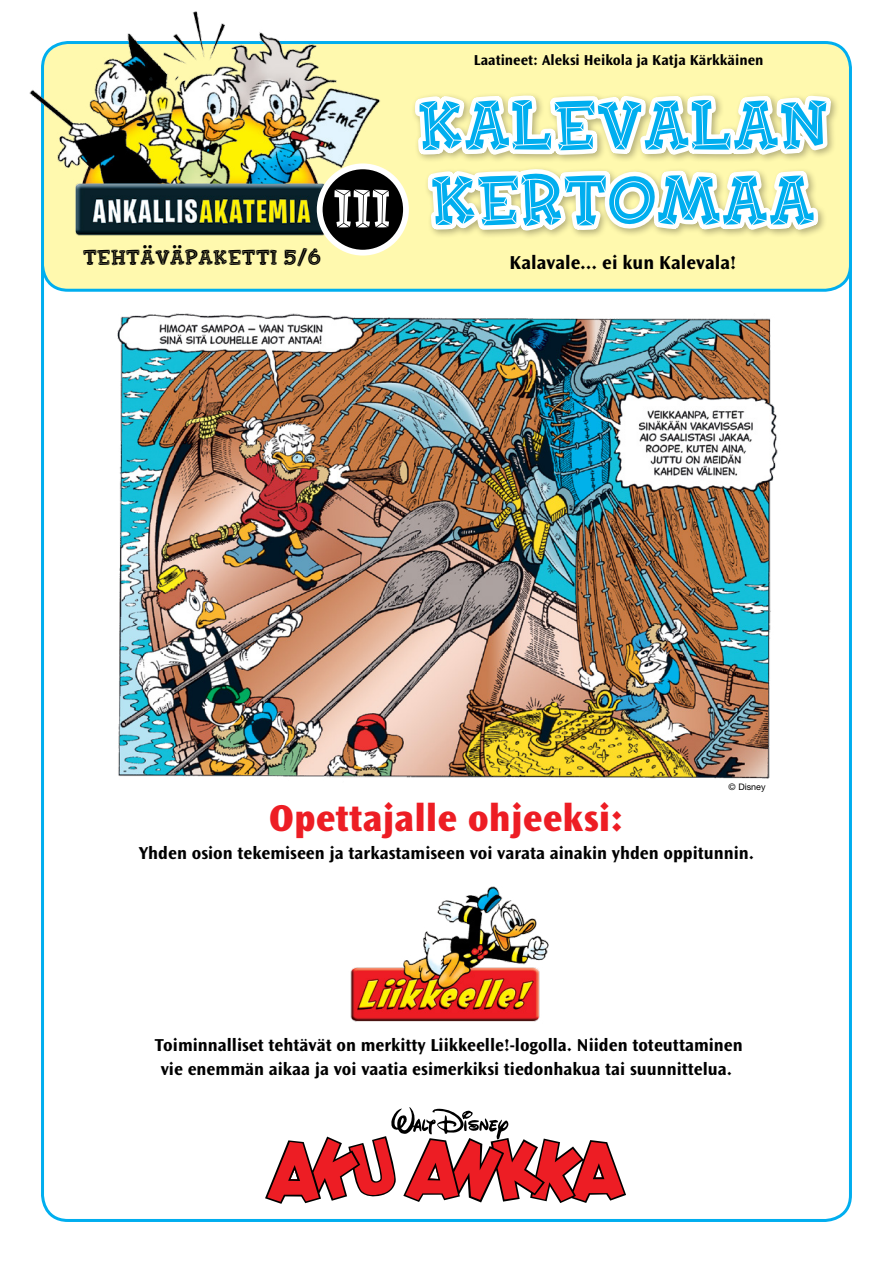
<style>
.page{position:relative;width:893px;height:1263px;background:#fff}
.page>*{position:absolute;margin:0;border:0;box-sizing:border-box;transform-origin:0 0}
.t1{font:700 73.8px/75px "Fink";color:#00aeef;scale:.96 1}
.t2{font:700 57px "Fink";color:#fff}
.t3{font:800 39px "Ocean Sans Std";color:#ed1d24}
.t4{font:700 22.5px "Fink";color:#000}
.t5{font:700 19.5px "Ocean Sans Std";color:#000}
.t6{font:700 18px/24px "Ocean Sans Std";color:#000;text-align:center}
.t7{font:700 15px "Ocean Sans Std";color:#000}
.t8{font:9px "Helvetica Neue LT Std";color:#000}
</style>
<div class="page">
<img style="left:41px;top:272px;width:811px;height:950px">
<div style="left:43px;top:43px;width:807px;height:247px;background:#fff9ae;border-radius:26px"></div>
<div style="left:41px;top:41px;width:811px;height:251px;border:3px solid #00aeef;border-radius:26px"></div>
<img style="left:29px;top:11px;width:353px;height:224px">
<div style="left:320px;top:166px;width:86px;height:87px;background:#000;border-radius:50%"></div>
<div style="left:317px;top:163px;width:92px;height:93px;border:6px solid #fff;border-radius:50%"></div>
<svg style="left:749px;top:96px;width:90px;height:507px"></svg>
<svg style="left:397px;top:95px;width:427px;height:210px"></svg>
<svg style="left:265px;top:1107px;width:361px;height:97px"></svg>
<img style="left:337px;top:880px;width:219px;height:159px">
<p class="t4" style="left:83px;top:242px;width:240px">TEHTÄVÄPAKETTI 5/6</p>
<h2 class="t2" style="left:333px;top:171px;width:59px">III</h2>
<p class="t7" style="left:474px;top:52px;width:291px">Laatineet: Aleksi Heikola ja Katja Kärkkäinen</p>
<h1 class="t1" style="left:418px;top:83px;width:429px">KALEVALAN<br>KERTOMAA</h1>
<p class="t5" style="left:510px;top:251px;width:228px">Kalavale... ei kun Kalevala!</p>
<p class="t8" style="left:729px;top:782px;width:38px">© Disney</p>
<h3 class="t3" style="left:269px;top:796px;width:356px">Opettajalle ohjeeksi:</h3>
<p class="t6" style="left:139px;top:842px;width:617px">Yhden osion tekemiseen ja tarkastamiseen voi varata ainakin yhden oppitunnin.</p>
<p class="t6" style="left:155px;top:1033px;width:589px">Toiminnalliset tehtävät on merkitty Liikkeelle!-logolla. Niiden toteuttaminen vie enemmän aikaa ja voi vaatia esimerkiksi tiedonhakua tai suunnittelua.</p>
</div>
